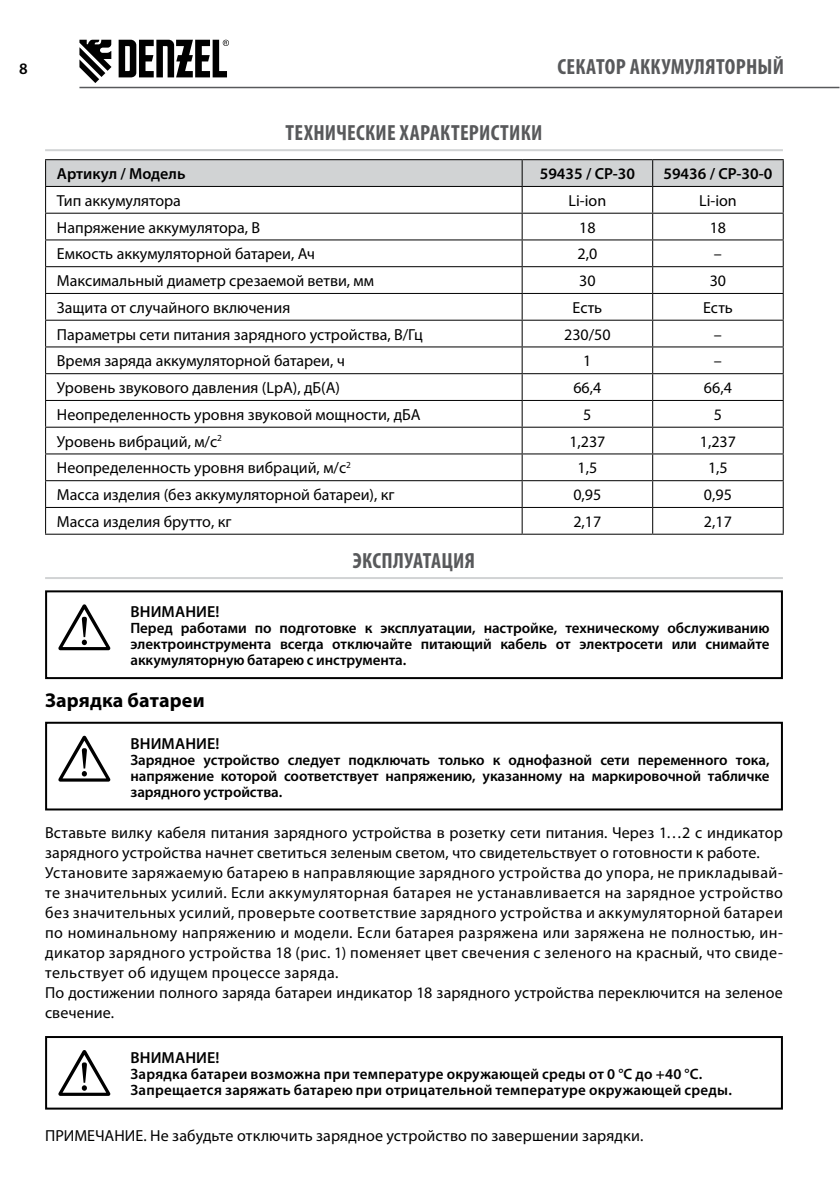
<style>
.page{position:relative;width:840px;height:1191px;background:#fff}
.page>*{position:absolute;margin:0;border:0;box-sizing:border-box;transform-origin:0 0}
.t1{font:700 condensed 22px "Myriad Pro";letter-spacing:.015em;color:#58595b}
.t2{font:700 20px "Myriad Pro";letter-spacing:.005em;color:#000}
.t3{font:16px/20px "Myriad Pro";letter-spacing:.01em;color:#000}
.t4{font:600 16px "Myriad Pro";letter-spacing:.005em;color:#000}
.t5{font:600 15px/16px "Myriad Pro";letter-spacing:.01em;color:#000;text-align:justify}
</style>
<div class="page">
<svg style="left:79px;top:40px;width:32px;height:43px"></svg>
<svg style="left:118px;top:40px;width:111px;height:37px"></svg>
<hr style="left:79px;top:87px;width:760px;height:1px;background:#58595b">
<hr style="left:45px;top:149px;width:737px;height:2px;background:#d1d3d4">
<hr style="left:45px;top:577px;width:737px;height:2px;background:#d1d3d4">
<hr style="left:45px;top:159px;width:477px;height:1px;background:#000">
<hr style="left:522px;top:159px;width:130px;height:1px;background:#000">
<hr style="left:652px;top:159px;width:131px;height:1px;background:#000">
<svg style="left:45px;top:160px;width:738px;height:373px"></svg>
<hr style="left:45px;top:533px;width:477px;height:1px;background:#000">
<hr style="left:522px;top:533px;width:130px;height:1px;background:#000">
<hr style="left:652px;top:533px;width:131px;height:1px;background:#000">
<svg style="left:58px;top:604px;width:52px;height:46px"></svg>
<div style="left:45px;top:590px;width:737px;height:89px;border:2px solid #000"></div>
<svg style="left:58px;top:736px;width:52px;height:45px"></svg>
<div style="left:45px;top:721px;width:737px;height:89px;border:2px solid #000"></div>
<svg style="left:58px;top:1050px;width:52px;height:45px"></svg>
<div style="left:45px;top:1036px;width:737px;height:73px;border:2px solid #000"></div>
<p class="t4" style="left:19px;top:58px;width:10px">8</p>
<h1 class="t1" style="left:557px;top:53px;width:228px">СЕКАТОР АККУМУЛЯТОРНЫЙ</h1>
<h1 class="t1" style="left:285px;top:119px;width:258px">ТЕХНИЧЕСКИЕ ХАРАКТЕРИСТИКИ</h1>
<p class="t4" style="left:57px;top:163px;width:130px">Артикул / Модель</p>
<p class="t4" style="left:539px;top:163px;width:97px">59435 / CP-30</p>
<p class="t4" style="left:663px;top:163px;width:110px">59436 / CP-30-0</p>
<p class="t3" style="left:57px;top:190px;width:125px">Тип аккумулятора</p>
<p class="t3" style="left:568px;top:190px;width:39px">Li-ion</p>
<p class="t3" style="left:698px;top:190px;width:39px">Li-ion</p>
<p class="t3" style="left:57px;top:217px;width:204px">Напряжение аккумулятора, В</p>
<p class="t3" style="left:579px;top:217px;width:18px">18</p>
<p class="t3" style="left:709px;top:217px;width:18px">18</p>
<p class="t3" style="left:57px;top:244px;width:259px">Емкость аккумуляторной батареи, Ач</p>
<p class="t3" style="left:577px;top:244px;width:21px">2,0</p>
<p class="t3" style="left:713px;top:244px;width:9px">–</p>
<p class="t3" style="left:57px;top:270px;width:318px">Максимальный диаметр срезаемой ветви, мм</p>
<p class="t3" style="left:579px;top:270px;width:18px">30</p>
<p class="t3" style="left:709px;top:270px;width:18px">30</p>
<p class="t3" style="left:57px;top:297px;width:235px">Защита от случайного включения</p>
<p class="t3" style="left:572px;top:297px;width:31px">Есть</p>
<p class="t3" style="left:702px;top:297px;width:31px">Есть</p>
<p class="t3" style="left:57px;top:324px;width:367px">Параметры сети питания зарядного устройства, В/Гц</p>
<p class="t3" style="left:563px;top:324px;width:48px">230/50</p>
<p class="t3" style="left:713px;top:324px;width:9px">–</p>
<p class="t3" style="left:57px;top:351px;width:289px">Время заряда аккумуляторной батареи, ч</p>
<p class="t3" style="left:583px;top:351px;width:10px">1</p>
<p class="t3" style="left:713px;top:351px;width:9px">–</p>
<p class="t3" style="left:57px;top:377px;width:284px">Уровень звукового давления (LpA), дБ(A)</p>
<p class="t3" style="left:573px;top:377px;width:29px">66,4</p>
<p class="t3" style="left:703px;top:377px;width:29px">66,4</p>
<p class="t3" style="left:57px;top:404px;width:365px">Неопределенность уровня звуковой мощности, дБА</p>
<p class="t3" style="left:583px;top:404px;width:10px">5</p>
<p class="t3" style="left:713px;top:404px;width:10px">5</p>
<p class="t3" style="left:57px;top:431px;width:166px">Уровень вибраций, м/с<sup>2</sup></p>
<p class="t3" style="left:569px;top:431px;width:38px">1,237</p>
<p class="t3" style="left:699px;top:431px;width:38px">1,237</p>
<p class="t3" style="left:57px;top:458px;width:295px">Неопределенность уровня вибраций, м/с<sup>2</sup></p>
<p class="t3" style="left:577px;top:458px;width:21px">1,5</p>
<p class="t3" style="left:707px;top:458px;width:21px">1,5</p>
<p class="t3" style="left:57px;top:484px;width:339px">Масса изделия (без аккумуляторной батареи), кг</p>
<p class="t3" style="left:573px;top:484px;width:29px">0,95</p>
<p class="t3" style="left:703px;top:484px;width:29px">0,95</p>
<p class="t3" style="left:57px;top:511px;width:176px">Масса изделия брутто, кг</p>
<p class="t3" style="left:573px;top:511px;width:29px">2,17</p>
<p class="t3" style="left:703px;top:511px;width:29px">2,17</p>
<h1 class="t1" style="left:353px;top:546px;width:123px">ЭКСПЛУАТАЦИЯ</h1>
<p class="t4" style="left:130px;top:601px;width:90px">ВНИМАНИЕ!</p>
<p class="t5" style="left:130px;top:620px;width:640px">Перед работами по подготовке к эксплуатации, настройке, техническому обслуживанию электроинструмента всегда отключайте питающий кабель от электросети или снимайте аккумуляторную батарею с инструмента.</p>
<p class="t2" style="left:45px;top:687px;width:161px">Зарядка батареи</p>
<p class="t4" style="left:130px;top:733px;width:90px">ВНИМАНИЕ!</p>
<p class="t5" style="left:130px;top:751px;width:640px">Зарядное устройство следует подключать только к однофазной сети переменного тока, напряжение которой соответствует напряжению, указанному на маркировочной табличке зарядного устройства.</p>
<p class="t3" style="left:45px;top:822px;width:739px">Вставьте вилку кабеля питания зарядного устройства в розетку сети питания. Через 1…2 с индикатор зарядного устройства начнет светиться зеленым светом, что свидетельствует о готовности к работе.<br>Установите заряжаемую батарею в направляющие зарядного устройства до упора, не прикладывай&shy;те значительных усилий. Если аккумуляторная батарея не устанавливается на зарядное устройство без значительных усилий, проверьте соответствие зарядного устройства и аккумуляторной батареи по номинальному напряжению и модели. Если батарея разряжена или заряжена не полностью, ин&shy;дикатор зарядного устройства 18 (рис. 1) поменяет цвет свечения с зеленого на красный, что свиде&shy;тельствует об идущем процессе заряда.<br>По достижении полного заряда батареи индикатор 18 зарядного устройства переключится на зеленое свечение.</p>
<p class="t4" style="left:130px;top:1047px;width:90px">ВНИМАНИЕ!</p>
<p class="t5" style="left:130px;top:1065px;width:602px">Зарядка батареи возможна при температуре окружающей среды от 0 °С до +40 °С.<br>Запрещается заряжать батарею при отрицательной температуре окружающей среды.</p>
<p class="t3" style="left:45px;top:1125px;width:599px">ПРИМЕЧАНИЕ. Не забудьте отключить зарядное устройство по завершении зарядки.</p>
</div>
